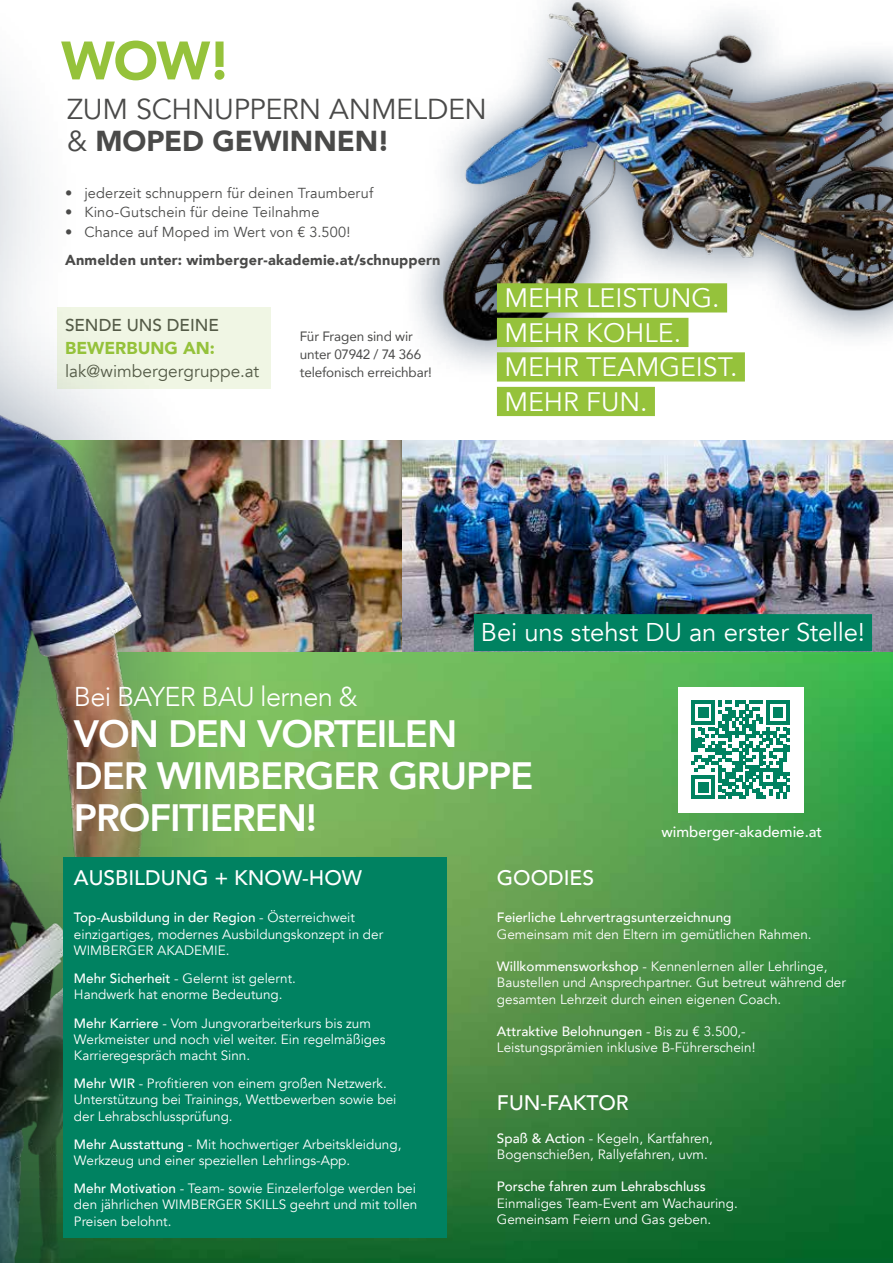
<style>
.page{position:relative;width:893px;height:1263px;background:#fff}
.page>*{position:absolute;margin:0;border:0;box-sizing:border-box;transform-origin:0 0}
.t1{font:900 53.55px "Avenir";color:#95c23b}
.t2{font:800 38.1px/41.7px "Avenir";letter-spacing:-.03em;color:#fff}
.t3{font:28.8px/32.4px "Avenir";letter-spacing:-.01em;color:#4a4a49}
.t4{font:300 27.15px "Avenir";letter-spacing:-.025em;color:#fff}
.t5{font:26.7px/34.5px "Avenir";color:#fff}
.t6{font:25.65px "Avenir";letter-spacing:-.005em;color:#fff}
.t7{font:500 21px "Avenir";color:#fff}
.t8{font:17.25px "Avenir";color:#4a4a49}
.t9{font:500 17.25px "Avenir";color:#4a4a49}
.t10{font:900 17.25px "Avenir";color:#95c23b}
.t11{font:500 15px "Avenir";color:#fff}
.t12{font:14.55px "Avenir";letter-spacing:.01em;color:#4a4a49}
.t13{font:900 14.55px "Avenir";letter-spacing:.015em;color:#4a4a49}
.t14{font:13.5px/16.2px "Avenir";color:#fff}
.t15{font:500 13.5px "Avenir";color:#fff}
.t16{font:13.5px/18px "Avenir";letter-spacing:-.01em;color:#4a4a49}
.s1{font-weight:900}
.s2{font-weight:500}
</style>
<div class="page">
<div style="left:400px;top:0;width:493px;height:383px;background:#152f4e;opacity:.75"></div>
<img style="left:440px;top:0;width:453px;height:342px">
<img style="left:263px;top:651px;width:630px;height:612px">
<img style="left:263px;top:440px;width:630px;height:211px">
<div style="left:497px;top:283px;width:230px;height:29px;background:#95c23b"></div>
<div style="left:497px;top:318px;width:191px;height:29px;background:#95c23b"></div>
<div style="left:497px;top:352px;width:248px;height:30px;background:#95c23b"></div>
<div style="left:497px;top:387px;width:158px;height:29px;background:#95c23b"></div>
<div style="left:0;top:0;width:263px;height:1263px;background:#152f4e;opacity:.48"></div>
<img style="left:0;top:33px;width:245px;height:1230px">
<div style="left:474px;top:614px;width:398px;height:37px;background:#008261"></div>
<div style="left:63px;top:857px;width:383px;height:380px;background:#008261"></div>
<div style="left:57px;top:308px;width:213px;height:81px;background:#f0f6e4"></div>
<div style="left:678px;top:687px;width:126px;height:126px;background:#fff"></div>
<svg style="left:691px;top:700px;width:99px;height:99px"></svg>
<h1 class="t1" style="left:61px;top:15px;width:172px">WOW!</h1>
<h3 class="t3" style="left:67px;top:93px;width:421px">ZUM SCHNUPPERN ANMELDEN &amp; <span class="s1">MOPED GEWINNEN!</span></h3>
<p class="t12" style="left:65px;top:184px;width:310px">• jederzeit schnuppern für deinen Traumberuf</p>
<p class="t12" style="left:65px;top:204px;width:256px">• Kino-Gutschein für deine Teilnahme</p>
<p class="t12" style="left:65px;top:223px;width:287px">• Chance auf Moped im Wert von € 3.500!</p>
<p class="t13" style="left:65px;top:247px;width:377px">Anmelden unter: wimberger-akademie.at/schnuppern</p>
<p class="t9" style="left:65px;top:310px;width:155px">SENDE UNS DEINE</p>
<p class="t10" style="left:65px;top:333px;width:151px">BEWERBUNG AN:</p>
<p class="t8" style="left:65px;top:361px;width:196px">lak@wimbergergruppe.at</p>
<p class="t16" style="left:300px;top:327px;width:134px">Für Fragen sind wir unter 07942 / 74 366 telefonisch erreichbar!</p>
<h3 class="t5" style="left:504px;top:281px;width:235px">MEHR LEISTUNG.<br>MEHR KOHLE.<br>MEHR TEAMGEIST.<br>MEHR FUN.</h3>
<h3 class="t6" style="left:481px;top:617px;width:385px">Bei uns stehst DU an erster Stelle!</h3>
<h3 class="t4" style="left:74px;top:680px;width:285px">Bei BAYER BAU lernen &amp;</h3>
<h2 class="t2" style="left:74px;top:713px;width:461px">VON DEN VORTEILEN<br>DER WIMBERGER GRUPPE<br>PROFITIEREN!</h2>
<p class="t11" style="left:661px;top:818px;width:162px">wimberger-akademie.at</p>
<h3 class="t7" style="left:74px;top:859px;width:290px">AUSBILDUNG + KNOW-HOW</h3>
<p class="t14" style="left:74px;top:910px;width:311px"><span class="s2">Top-Ausbildung in der Region</span> - Österreichweit einzigartiges, modernes Ausbildungskonzept in der<br>WIMBERGER AKADEMIE.</p>
<p class="t14" style="left:74px;top:970px;width:223px"><span class="s2">Mehr Sicherheit</span> - Gelernt ist gelernt.<br>Handwerk hat enorme Bedeutung.</p>
<p class="t14" style="left:74px;top:1015px;width:313px"><span class="s2">Mehr Karriere</span> - Vom Jungvorarbeiterkurs bis zum<br>Werkmeister und noch viel weiter. Ein regelmäßiges<br>Karrieregespräch macht Sinn.</p>
<p class="t14" style="left:74px;top:1075px;width:324px"><span class="s2">Mehr WIR</span> - Profitieren von einem großen Netzwerk.<br>Unterstützung bei Trainings, Wettbewerben sowie bei der Lehrabschlussprüfung.</p>
<p class="t14" style="left:74px;top:1136px;width:329px"><span class="s2">Mehr Ausstattung</span> - Mit hochwertiger Arbeitskleidung,<br>Werkzeug und einer speziellen Lehrlings-App.</p>
<p class="t14" style="left:74px;top:1180px;width:345px;text-align:justify"><span class="s2">Mehr Motivation</span> - Team- sowie Einzelerfolge werden bei den jährlichen WIMBERGER SKILLS geehrt und mit tollen Preisen belohnt.</p>
<h3 class="t7" style="left:497px;top:859px;width:99px">GOODIES</h3>
<p class="t15" style="left:497px;top:906px;width:236px">Feierliche Lehrvertragsunterzeichnung</p>
<p class="t14" style="left:497px;top:926px;width:316px">Gemeinsam mit den Eltern im gemütlichen Rahmen.</p>
<p class="t14" style="left:497px;top:958px;width:350px"><span class="s2">Willkommensworkshop</span> - Kennenlernen aller Lehrlinge,<br>Baustellen und Ansprechpartner. Gut betreut während der gesamten Lehrzeit durch einen eigenen Coach.</p>
<p class="t14" style="left:497px;top:1023px;width:260px"><span class="s2">Attraktive Belohnungen</span> - Bis zu € 3.500,-<br>Leistungsprämien inklusive B-Führerschein!</p>
<h3 class="t7" style="left:497px;top:1085px;width:133px">FUN-FAKTOR</h3>
<p class="t14" style="left:497px;top:1130px;width:218px"><span class="s2">Spaß &amp; Action</span> - Kegeln, Kartfahren,<br>Bogenschießen, Rallyefahren, uvm.</p>
<p class="t15" style="left:497px;top:1175px;width:210px">Porsche fahren zum Lehrabschluss</p>
<p class="t14" style="left:497px;top:1195px;width:242px">Einmaliges Team-Event am Wachauring.<br>Gemeinsam Feiern und Gas geben.</p>
</div>
